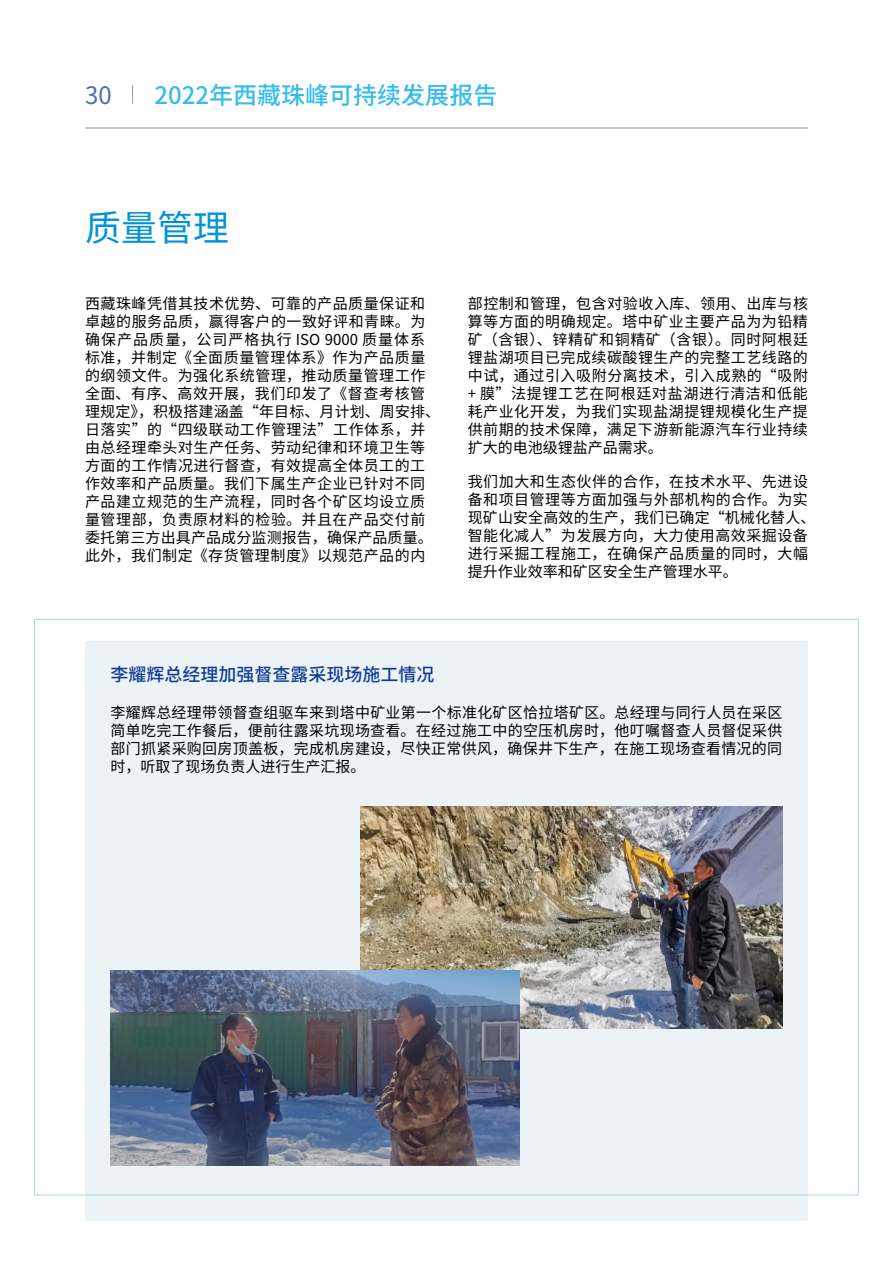
<style>
.page{position:relative;width:893px;height:1263px;background:#fff}
.page>*{position:absolute;margin:0;border:0;box-sizing:border-box;transform-origin:0 0}
.t1{font:36px "Noto Sans Hans";color:#0093d9}
.t2{font:500 24px "Noto Sans Hans";color:#37bced}
.t3{font:24px "Noto Sans Hans";color:#4d6eaf}
.t4{font:500 18px "Noto Sans Hans";color:#123d94}
.t5{font:15px/18px "Noto Sans Hans";letter-spacing:.035em;color:#000}
</style>
<div class="page">
<svg style="left:132px;top:85px;width:1px;height:19px"></svg>
<hr style="left:85px;top:128px;width:723px;height:1px;background:#b8c5df">
<div style="left:85px;top:641px;width:723px;height:579px;background:#ebf3f7"></div>
<img style="left:361px;top:807px;width:421px;height:221px">
<img style="left:110px;top:971px;width:410px;height:194px">
<h2 class="t3" style="left:85px;top:82px;width:28px">30</h2>
<h2 class="t2" style="left:155px;top:82px;width:344px">2022年西藏珠峰可持续发展报告</h2>
<h1 class="t1" style="left:85px;top:208px;width:145px">质量管理</h1>
<p class="t5" style="left:85px;top:294px;width:357px">西藏珠峰凭借其技术优势、可靠的产品质量保证和卓越的服务品质，赢得客户的一致好评和青睐。为确保产品质量，公司严格执行 ISO 9000 质量体系标准，并制定《全面质量管理体系》作为产品质量的纲领文件。为强化系统管理，推动质量管理工作全面、有序、高效开展，我们印发了《督查考核管理规定》，积极搭建涵盖“年目标、月计划、周安排、日落实”的“四级联动工作管理法”工作体系，并由总经理牵头对生产任务、劳动纪律和环境卫生等方面的工作情况进行督查，有效提高全体员工的工作效率和产品质量。我们下属生产企业已针对不同产品建立规范的生产流程，同时各个矿区均设立质量管理部，负责原材料的检验。并且在产品交付前委托第三方出具产品成分监测报告，确保产品质量。此外，我们制定《存货管理制度》以规范产品的内</p>
<p class="t5" style="left:468px;top:294px;width:342px;text-align:justify">部控制和管理，包含对验收入库、领用、出库与核算等方面的明确规定。塔中矿业主要产品为为铅精矿（含银）、锌精矿和铜精矿（含银）。同时阿根廷锂盐湖项目已完成续碳酸锂生产的完整工艺线路的中试，通过引入吸附分离技术，引入成熟的“吸附+ 膜”法提锂工艺在阿根廷对盐湖进行清洁和低能耗产业化开发，为我们实现盐湖提锂规模化生产提供前期的技术保障，满足下游新能源汽车行业持续扩大的电池级锂盐产品需求。</p>
<p class="t5" style="left:468px;top:473px;width:349px">我们加大和生态伙伴的合作，在技术水平、先进设备和项目管理等方面加强与外部机构的合作。为实现矿山安全高效的生产，我们已确定“机械化替人、智能化减人”为发展方向，大力使用高效采掘设备进行采掘工程施工，在确保产品质量的同时，大幅提升作业效率和矿区安全生产管理水平。</p>
<p class="t4" style="left:110px;top:664px;width:325px">李耀辉总经理加强督查露采现场施工情况</p>
<p class="t5" style="left:110px;top:704px;width:674px;text-align:justify">李耀辉总经理带领督查组驱车来到塔中矿业第一个标准化矿区恰拉塔矿区。总经理与同行人员在采区简单吃完工作餐后，便前往露采坑现场查看。在经过施工中的空压机房时，他叮嘱督查人员督促采供部门抓紧采购回房顶盖板，完成机房建设，尽快正常供风，确保井下生产，在施工现场查看情况的同时，听取了现场负责人进行生产汇报。</p>
</div>
